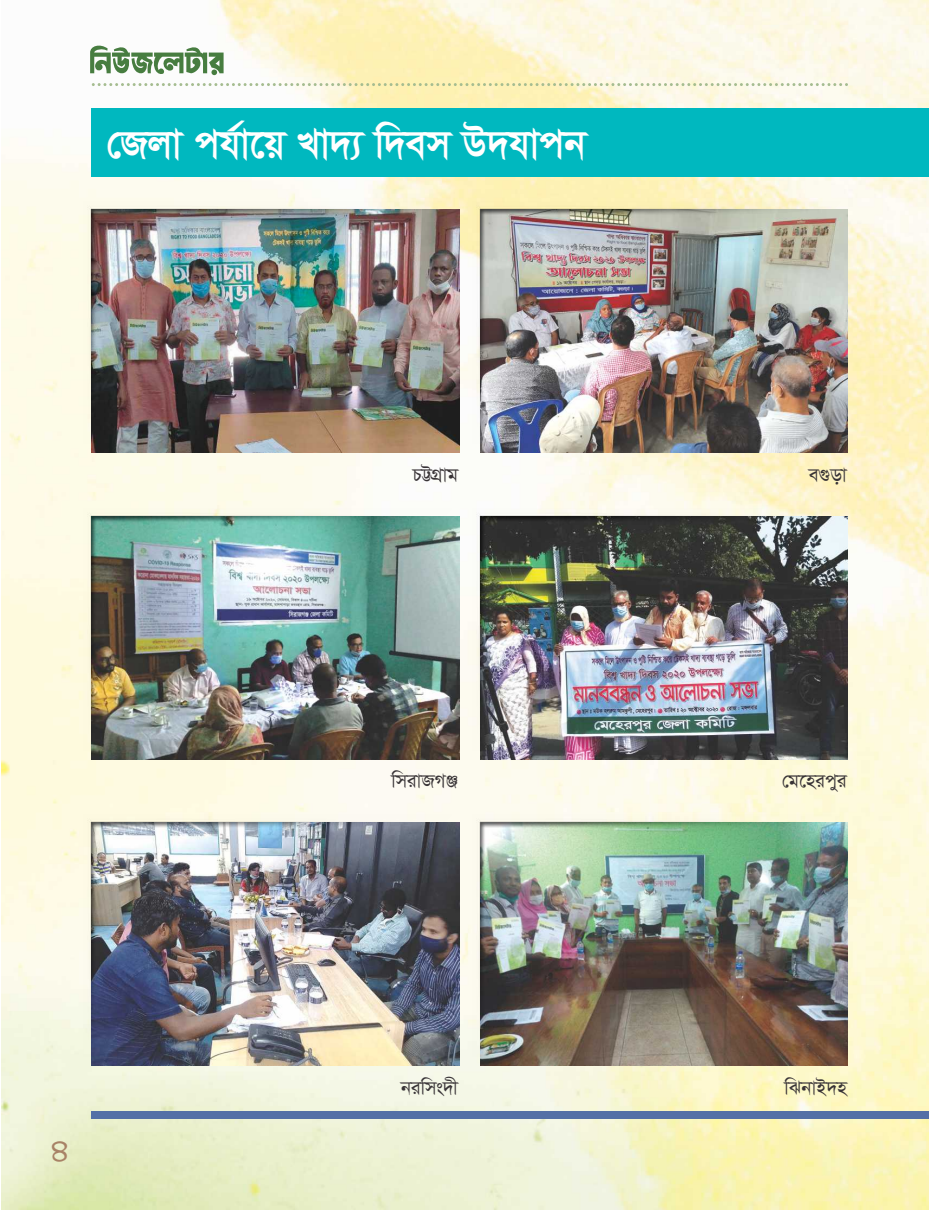
<style>
.page{position:relative;width:929px;height:1210px;background:#fff}
.page>*{position:absolute;margin:0;border:0;box-sizing:border-box;transform-origin:0 0}
.t1{font:46.95px "Sutonny MJ Bold";color:#fff}
.t2{font:42px "Rinkiy MJ";color:#a88266}
.t3{font:22.5px "Sutonny MJ";color:#383336}
</style>
<div class="page">
<img style="left:1px;top:0;width:928px;height:1209px">
<img style="left:481px;top:516px;width:367px;height:243px">
<img style="left:92px;top:210px;width:367px;height:243px">
<img style="left:92px;top:516px;width:367px;height:243px">
<img style="left:92px;top:823px;width:367px;height:243px">
<img style="left:481px;top:823px;width:367px;height:243px">
<img style="left:481px;top:210px;width:367px;height:243px">
<img style="left:473px;top:508px;width:367px;height:242px">
<img style="left:473px;top:202px;width:367px;height:241px">
<img style="left:84px;top:508px;width:367px;height:242px">
<img style="left:84px;top:815px;width:367px;height:241px">
<img style="left:473px;top:815px;width:367px;height:241px">
<img style="left:84px;top:202px;width:367px;height:241px">
<div style="left:92px;top:108px;width:837px;height:69px;background:#00b8bf"></div>
<div style="left:92px;top:1111px;width:837px;height:7px;background:#5470a6"></div>
<svg style="left:92px;top:83px;width:756px;height:3px"></svg>
<svg style="left:90px;top:43px;width:134px;height:32px"></svg>
<h1 class="t1" style="left:106px;top:121px;width:481px">†RJV CH©V‡Q LV`¨ W`EM D`HVCB</h1>
<h2 class="t2" style="left:49px;top:1134px;width:24px">4</h2>
<p class="t3" style="left:413px;top:464px;width:47px">PÆMÖVG</p>
<p class="t3" style="left:809px;top:463px;width:39px">E¸OV</p>
<p class="t3" style="left:391px;top:770px;width:68px">WMIVRMÄ</p>
<p class="t3" style="left:782px;top:770px;width:69px">†G‡NICYI</p>
<p class="t3" style="left:401px;top:1076px;width:59px">BIWMS`X</p>
<p class="t3" style="left:784px;top:1076px;width:64px">WSBVB`N</p>
</div>
